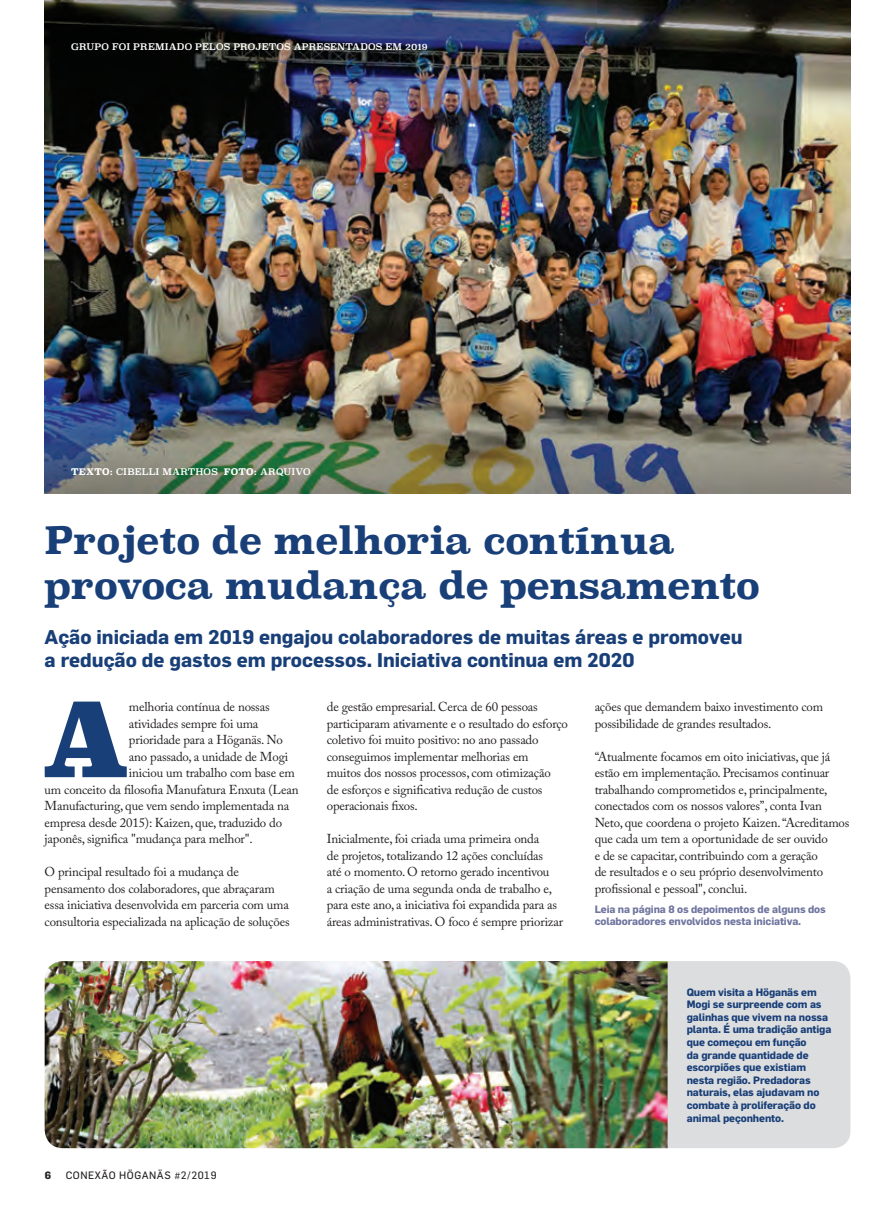
<style>
.page{position:relative;width:893px;height:1212px;background:#fff}
.page>*{position:absolute;margin:0;border:0;box-sizing:border-box;transform-origin:0 0}
.t1{font:900 101.7px "Superclarendon";color:#193f78}
.t2{font:700 37.5px/45px "Superclarendon";letter-spacing:-.02em;color:#193f78}
.t3{font:700 19.5px/22.5px "Flama";color:#193f78}
.t4{font:12.9px/16.5px "Adobe Caslon Pro";letter-spacing:-.015em;color:#231f20}
.t5{font:700 10.5px/12.6px "Flama";letter-spacing:-.01em;color:#193f78}
.t6{font:700 10.5px/12px "Flama";letter-spacing:-.01em;color:#70759f}
.t7{font:10.5px "Flama";letter-spacing:.05em;color:#231f20}
.t8{font:700 10.5px "Flama";color:#231f20}
.t9{font:9px "Superclarendon";letter-spacing:.015em;color:#fff}
.t10{font:700 9px "Superclarendon";color:#fff}
.s1{font-weight:700}
</style>
<div class="page">
<div style="left:668px;top:961px;width:182px;height:187px;background:#dcdddf"></div>
<img style="left:45px;top:961px;width:623px;height:187px">
<img style="left:45px;top:0;width:805px;height:493px">
<p class="t9" style="left:71px;top:40px;width:358px">GRUPO FOI PREMIADO PELOS PROJETOS APRESENTADOS EM 2019</p>
<p class="t10" style="left:71px;top:465px;width:28px">texto</p>
<p class="t9" style="left:110px;top:465px;width:123px"><span class="s1">:</span> CIBELLI MARTHOS <span class="s1">Foto</span></p>
<p class="t9" style="left:254px;top:465px;width:58px"><span class="s1">:</span> ARQUIVO</p>
<h2 class="t2" style="left:45px;top:520px;width:717px">Projeto de melhoria contínua provoca mudança de pensamento</h2>
<h3 class="t3" style="left:45px;top:626px;width:699px">Ação iniciada em 2019 engajou colaboradores de muitas áreas e promoveu a redução de gastos em processos. Iniciativa continua em 2020</h3>
<h1 class="t1" style="left:41px;top:671px;width:91px">A</h1>
<p class="t4" style="left:129px;top:698px;width:142px">melhoria contínua de nossas</p>
<p class="t4" style="left:327px;top:698px;width:243px">de gestão empresarial. Cerca de 60 pessoas participaram ativamente e o resultado do esforço coletivo foi muito positivo: no ano passado conseguimos implementar melhorias em<br>muitos dos nossos processos, com otimização<br>de esforços e significativa redução de custos operacionais fixos.</p>
<p class="t4" style="left:327px;top:830px;width:238px">Inicialmente, foi criada uma primeira onda<br>de projetos, totalizando 12 ações concluídas<br>até o momento. O retorno gerado incentivou<br>a criação de uma segunda onda de trabalho e, para este ano, a iniciativa foi expandida para as áreas administrativas. O foco é sempre priorizar</p>
<p class="t4" style="left:595px;top:698px;width:230px">ações que demandem baixo investimento com possibilidade de grandes resultados.</p>
<p class="t4" style="left:595px;top:748px;width:256px">“Atualmente focamos em oito iniciativas, que já estão em implementação. Precisamos continuar trabalhando comprometidos e, principalmente, conectados com os nossos valores”, conta Ivan Neto, que coordena o projeto Kaizen. “Acreditamos que cada um tem a oportunidade de ser ouvido<br>e de se capacitar, contribuindo com a geração<br>de resultados e o seu próprio desenvolvimento profissional e pessoal", conclui.</p>
<p class="t6" style="left:595px;top:903px;width:233px">Leia na página 8 os depoimentos de alguns dos colaboradores envolvidos nesta iniciativa.</p>
<p class="t4" style="left:129px;top:715px;width:131px">atividades sempre foi uma</p>
<p class="t4" style="left:129px;top:731px;width:155px">prioridade para a Höganäs. No</p>
<p class="t4" style="left:129px;top:748px;width:161px">ano passado, a unidade de Mogi</p>
<p class="t4" style="left:129px;top:764px;width:167px">iniciou um trabalho com base em</p>
<p class="t4" style="left:45px;top:781px;width:256px">um conceito da filosofia Manufatura Enxuta (Lean</p>
<p class="t4" style="left:45px;top:797px;width:246px">Manufacturing, que vem sendo implementada na</p>
<p class="t4" style="left:45px;top:814px;width:239px">empresa desde 2015): Kaizen, que, traduzido do</p>
<p class="t4" style="left:45px;top:830px;width:209px">japonês, significa "mudança para melhor".</p>
<p class="t4" style="left:45px;top:863px;width:246px">O principal resultado foi a mudança de pensamento dos colaboradores, que abraçaram essa iniciativa desenvolvida em parceria com uma consultoria especializada na aplicação de soluções</p>
<p class="t8" style="left:45px;top:1168px;width:8px">6</p>
<p class="t7" style="left:66px;top:1168px;width:152px">CONEXÃO HÖGANÄS #2/2019</p>
<p class="t5" style="left:687px;top:985px;width:146px">Quem visita a Höganäs em<br>Mogi se surpreende com as galinhas que vivem na nossa planta. É uma tradição antiga que começou em função<br>da grande quantidade de escorpiões que existiam nesta região. Predadoras naturais, elas ajudavam no combate à proliferação do animal peçonhento.</p>
</div>
